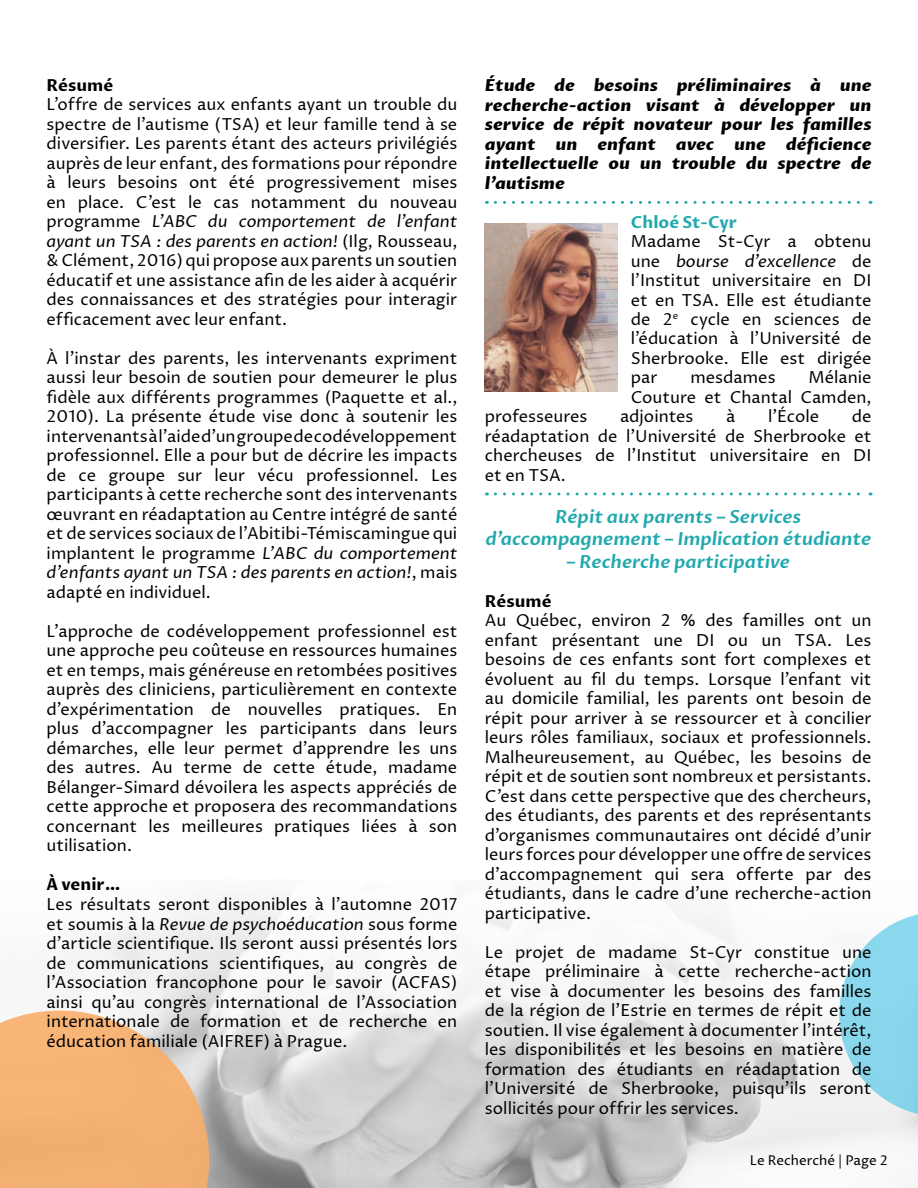
<style>
.page{position:relative;width:918px;height:1188px;background:#fff}
.page>*{position:absolute;margin:0;border:0;box-sizing:border-box;transform-origin:0 0}
.t1{font:italic 600 18px/22.5px "Proza Libre";color:#21a9ad;text-align:center}
.t2{font:16.5px/19.5px "Proza Libre";color:#000;text-align:justify}
.t3{font:italic 800 16.5px/19.5px "Proza Libre";color:#000;text-align:justify}
.t4{font:700 16.5px "Proza Libre";color:#000}
.t5{font:700 16.5px "Proza Libre";color:#21a9ad}
.t6{font:13.5px "Proza Libre";color:#000}
.s1{font-style:italic}
</style>
<div class="page">
<svg style="left:0;top:899px;width:918px;height:289px"></svg>
<svg style="left:495px;top:201px;width:376px;height:3px"></svg>
<svg style="left:495px;top:492px;width:376px;height:3px"></svg>
<img style="left:485px;top:224px;width:132px;height:168px">
<p class="t4" style="left:47px;top:75px;width:68px">Résumé</p>
<p class="t2" style="left:47px;top:95px;width:412px">L’offre de services aux enfants ayant un trouble du spectre de l’autisme (TSA) et leur famille tend à se diversifier. Les parents étant des acteurs privilégiés auprès de leur enfant, des formations pour répondre à leurs besoins ont été progressivement mises en place. C’est le cas notamment du nouveau programme <span class="s1">L’ABC du comportement de l’enfant ayant un TSA : des parents en action!</span> (Ilg, Rousseau, &amp; Clément, 2016) qui propose aux parents un soutien éducatif et une assistance afin de les aider à acquérir des connaissances et des stratégies pour interagir efficacement avec leur enfant.</p>
<p class="t2" style="left:47px;top:349px;width:412px">À l’instar des parents, les intervenants expriment aussi leur besoin de soutien pour demeurer le plus fidèle aux différents programmes (Paquette et al., 2010). La présente étude vise donc à soutenir les intervenants à l’aide d’un groupe de codéveloppement professionnel. Elle a pour but de décrire les impacts de ce groupe sur leur vécu professionnel. Les participants à cette recherche sont des intervenants œuvrant en réadaptation au Centre intégré de santé et de services sociaux de l’Abitibi-Témiscamingue qui implantent le programme <span class="s1">L’ABC du comportement d’enfants ayant un TSA : des parents en action!</span>, mais adapté en individuel.</p>
<p class="t2" style="left:47px;top:622px;width:412px">L’approche de codéveloppement professionnel est une approche peu coûteuse en ressources humaines et en temps, mais généreuse en retombées positives auprès des cliniciens, particulièrement en contexte d’expérimentation de nouvelles pratiques. En plus d’accompagner les participants dans leurs démarches, elle leur permet d’apprendre les uns des autres. Au terme de cette étude, madame Bélanger-Simard dévoilera les aspects appréciés de cette approche et proposera des recommandations concernant les meilleures pratiques liées à son utilisation.</p>
<p class="t4" style="left:47px;top:874px;width:75px">À venir…</p>
<p class="t2" style="left:47px;top:895px;width:412px">Les résultats seront disponibles à l’automne 2017 et soumis à la <span class="s1">Revue de psychoéducation</span> sous forme d’article scientifique. Ils seront aussi présentés lors de communications scientifiques, au congrès de l’Association francophone pour le savoir (ACFAS) ainsi qu’au congrès international de l’Association internationale de formation et de recherche en éducation familiale (AIFREF) à Prague.</p>
<p class="t3" style="left:485px;top:76px;width:388px">Étude de besoins préliminaires à une recherche-action visant à développer un service de répit novateur pour les familles ayant un enfant avec une déficience intellectuelle ou un trouble du spectre de l’autisme</p>
<p class="t5" style="left:631px;top:212px;width:107px">Chloé St-Cyr</p>
<p class="t2" style="left:631px;top:232px;width:242px">Madame St-Cyr a obtenu une <span class="s1">bourse d’excellence</span> de l’Institut universitaire en DI et en TSA. Elle est étudiante de 2<sup>e</sup> cycle en sciences de l’éducation à l’Université de Sherbrooke. Elle est dirigée par</p>
<p class="t2" style="left:631px;top:368px;width:242px;text-align:right">Mélanie<br>Couture et Chantal Camden,</p>
<p class="t2" style="left:690px;top:368px;width:87px">mesdames</p>
<p class="t2" style="left:485px;top:407px;width:104px">professeures</p>
<p class="t2" style="left:620px;top:407px;width:75px">adjointes</p>
<p class="t2" style="left:726px;top:407px;width:11px">à</p>
<p class="t2" style="left:768px;top:407px;width:53px">l’École</p>
<p class="t2" style="left:485px;top:407px;width:388px;text-indent:367px">de réadaptation de l’Université de Sherbrooke et chercheuses de l’Institut universitaire en DI et en TSA.</p>
<p class="t1" style="left:485px;top:506px;width:387px">Répit aux parents – Services d’accompagnement – Implication étudiante</p>
<p class="t1" style="left:566px;top:551px;width:225px">– Recherche participative</p>
<p class="t4" style="left:485px;top:591px;width:68px">Résumé</p>
<p class="t2" style="left:485px;top:611px;width:388px">Au Québec, environ 2 % des familles ont un enfant présentant une DI ou un TSA. Les besoins de ces enfants sont fort complexes et évoluent au fil du temps. Lorsque l’enfant vit au domicile familial, les parents ont besoin de répit pour arriver à se ressourcer et à concilier leurs rôles familiaux, sociaux et professionnels.<br>Malheureusement, au Québec, les besoins de répit et de soutien sont nombreux et persistants.<br>C’est dans cette perspective que des chercheurs, des étudiants, des parents et des représentants d’organismes communautaires ont décidé d’unir leurs forces pour développer une offre de services d’accompagnement qui sera offerte par des étudiants, dans le cadre d’une recherche-action participative.</p>
<p class="t2" style="left:485px;top:943px;width:388px">Le projet de madame St-Cyr constitue une étape préliminaire à cette recherche-action et vise à documenter les besoins des familles de la région de l’Estrie en termes de répit et de soutien. Il vise également à documenter l’intérêt, les disponibilités et les besoins en matière de formation des étudiants en réadaptation de l’Université de Sherbrooke, puisqu’ils seront sollicités pour offrir les services.</p>
<p class="t6" style="left:750px;top:1153px;width:139px">Le Recherché | Page 2</p>
</div>
